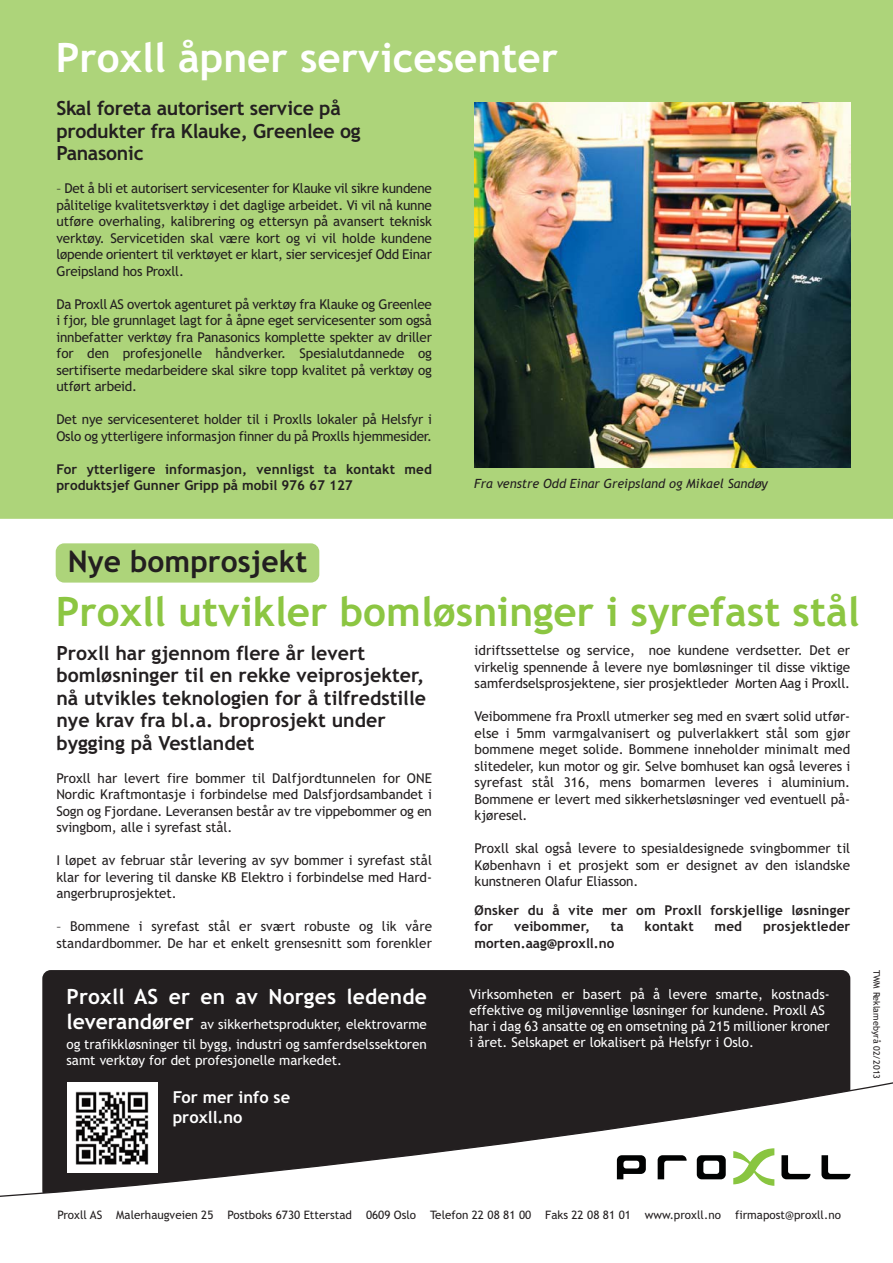
<style>
.page{position:relative;width:893px;height:1263px;background:#fff}
.page>*{position:absolute;margin:0;border:0;box-sizing:border-box;transform-origin:0 0}
.t1{font:700 40.5px "Trebuchet MS";color:#8cc642}
.t2{font:700 40.5px "Trebuchet MS";color:#fff}
.t3{font:700 30px "Trebuchet MS";color:#231f20}
.t4{font:700 21px "Trebuchet MS";letter-spacing:.01em;color:#fff}
.t5{font:700 19.5px/22.5px "Trebuchet MS";color:#231f20}
.t6{font:700 16.5px/19.8px "Trebuchet MS";color:#fff}
.t7{font:13.5px/16.5px "Trebuchet MS";letter-spacing:-.005em;color:#231f20;text-align:justify}
.t8{font:13.5px/16.2px "Trebuchet MS";color:#fff}
.t9{font:700 13.5px/16.5px "Trebuchet MS";letter-spacing:.01em;color:#231f20}
.t10{font:italic 12.75px "Trebuchet MS";color:#231f20}
.t11{font:11.7px "Trebuchet MS";color:#231f20}
.t12{font:9px "Trebuchet MS";color:#231f20}
.s1{font-weight:700;font-size:21px}
</style>
<div class="page">
<div style="left:0;top:0;width:892px;height:519px;background:#add47a"></div>
<div style="left:42px;top:970px;width:808px;height:229px;background:#231f20;border-radius:9px"></div>
<svg style="left:0;top:1079px;width:892px;height:120px"></svg>
<svg style="left:821px;top:1155px;width:29px;height:24px"></svg>
<svg style="left:733px;top:1148px;width:41px;height:38px;background:#cfe7b2"></svg>
<svg style="left:697px;top:1155px;width:29px;height:24px"></svg>
<svg style="left:617px;top:1155px;width:29px;height:24px"></svg>
<svg style="left:658px;top:1155px;width:28px;height:24px"></svg>
<svg style="left:781px;top:1155px;width:29px;height:24px"></svg>
<img style="left:67px;top:1083px;width:90px;height:90px">
<img style="left:474px;top:103px;width:376px;height:364px">
<div style="left:56px;top:543px;width:263px;height:40px;background:#add47a;border-radius:9px"></div>
<h1 class="t2" style="left:56px;top:42px;width:504px">Proxll åpner servicesenter</h1>
<h3 class="t5" style="left:56px;top:99px;width:306px">Skal foreta autorisert service på produkter fra Klauke, Greenlee og<br>Panasonic</h3>
<p class="t7" style="left:56px;top:181px;width:377px">– Det å bli et autorisert servicesenter for Klauke vil sikre kundene pålitelige kvalitetsverktøy i det daglige arbeidet. Vi vil nå kunne utføre overhaling, kalibrering og ettersyn på avansert teknisk verktøy. Servicetiden skal være kort og vi vil holde kundene løpende orientert til verktøyet er klart, sier servicesjef Odd Einar Greipsland hos Proxll.</p>
<p class="t7" style="left:56px;top:297px;width:377px">Da Proxll AS overtok agenturet på verktøy fra Klauke og Greenlee i fjor, ble grunnlaget lagt for å åpne eget servicesenter som også innbefatter verktøy fra Panasonics komplette spekter av driller for den profesjonelle håndverker. Spesialutdannede og sertifiserte medarbeidere skal sikre topp kvalitet på verktøy og utført arbeid.</p>
<p class="t7" style="left:56px;top:412px;width:377px">Det nye servicesenteret holder til i Proxlls lokaler på Helsfyr i<br>Oslo og ytterligere informasjon finner du på Proxlls hjemmesider.</p>
<p class="t9" style="left:56px;top:462px;width:377px">For ytterligere informasjon, vennligst ta kontakt med produktsjef Gunner Gripp på mobil 976 67 127</p>
<p class="t10" style="left:474px;top:479px;width:295px">Fra venstre Odd Einar Greipsland og Mikael Sandøy</p>
<h2 class="t3" style="left:68px;top:550px;width:241px">Nye bomprosjekt</h2>
<h1 class="t1" style="left:56px;top:596px;width:805px">Proxll utvikler bomløsninger i syrefast stål</h1>
<h3 class="t5" style="left:56px;top:643px;width:371px">Proxll har gjennom flere år levert bomløsninger til en rekke veiprosjekter, nå utvikles teknologien for å tilfredstille nye krav fra bl.a. broprosjekt under bygging på Vestlandet</h3>
<p class="t7" style="left:56px;top:771px;width:377px">Proxll har levert fire bommer til Dalfjordtunnelen for ONE Nordic Kraftmontasje i forbindelse med Dalsfjordsambandet i Sogn og Fjordane. Leveransen består av tre vippebommer og en svingbom, alle i syrefast stål.</p>
<p class="t7" style="left:56px;top:853px;width:377px">I løpet av februar står levering av syv bommer i syrefast stål klar for levering til danske KB Elektro i forbindelse med Hard&shy;angerbruprosjektet.</p>
<p class="t7" style="left:56px;top:919px;width:377px">– Bommene i syrefast stål er svært robuste og lik våre standardbommer. De har et enkelt grensesnitt som forenkler</p>
<h3 class="t4" style="left:67px;top:988px;width:362px">Proxll AS er en av Norges ledende</h3>
<p class="t8" style="left:67px;top:1016px;width:362px;line-height:19.6px"><span class="s1">leverandører</span> av sikkerhetsprodukter, elektrovarme og trafikkløsninger til bygg, industri og samferdselssektoren</p>
<p class="t8" style="left:67px;top:1053px;width:277px">samt verktøy for det profesjonelle markedet.</p>
<p class="t6" style="left:173px;top:1089px;width:119px">For mer info se proxll.no</p>
<p class="t7" style="left:475px;top:643px;width:377px">idriftssettelse og service, noe kundene verdsetter. Det er virkelig spennende å levere nye bomløsninger til disse viktige samferdselsprosjektene, sier prosjektleder Morten Aag i Proxll.</p>
<p class="t7" style="left:475px;top:709px;width:377px">Veibommene fra Proxll utmerker seg med en svært solid utfør&shy;else i 5mm varmgalvanisert og pulverlakkert stål som gjør bommene meget solide. Bommene inneholder minimalt med slitedeler, kun motor og gir. Selve bomhuset kan også leveres i syrefast stål 316, mens bomarmen leveres i aluminium.<br>Bommene er levert med sikkerhetsløsninger ved eventuell på&shy;kjøresel.</p>
<p class="t7" style="left:475px;top:841px;width:377px">Proxll skal også levere to spesialdesignede svingbommer til København i et prosjekt som er designet av den islandske kunstneren Olafur Eliasson.</p>
<p class="t9" style="left:475px;top:903px;width:377px">Ønsker du å vite mer om Proxll forskjellige løsninger for</p>
<p class="t9" style="left:514px;top:919px;width:77px">veibommer,</p>
<p class="t9" style="left:611px;top:919px;width:14px">ta</p>
<p class="t9" style="left:644px;top:919px;width:51px">kontakt</p>
<p class="t9" style="left:714px;top:919px;width:29px">med</p>
<p class="t9" style="left:763px;top:919px;width:89px">prosjektleder</p>
<p class="t9" style="left:475px;top:936px;width:141px">morten.aag@proxll.no</p>
<p class="t8" style="left:469px;top:987px;width:362px">Virksomheten er basert på å levere smarte, kostnads&shy;effektive og miljøvennlige løsninger for kundene. Proxll AS har i dag 63 ansatte og en omsetning på 215 millioner kroner i året. Selskapet er lokalisert på Helsfyr i Oslo.</p>
<p class="t12" style="left:880px;top:970px;width:111px;rotate:90deg">TWM Reklamebyrå 02/2013</p>
<p class="t11" style="left:57px;top:1211px;width:785px">Proxll AS Malerhaugveien 25 Postboks 6730 Etterstad 0609 Oslo Telefon 22 08 81 00 Faks 22 08 81 01 www.proxll.no firmapost@proxll.no</p>
</div>
